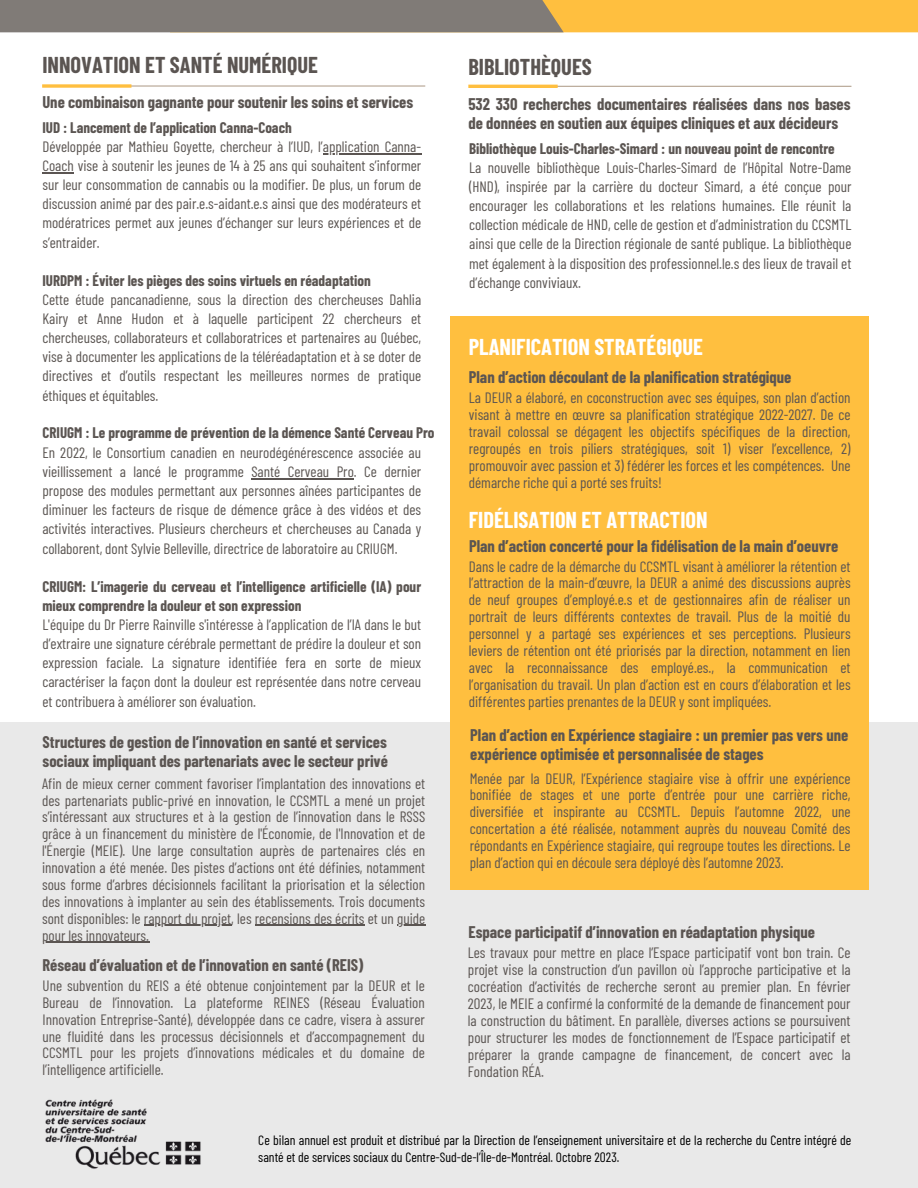
<style>
.page{position:relative;width:918px;height:1188px;background:#fff}
.page>*{position:absolute;margin:0;border:0;box-sizing:border-box;transform-origin:0 0}
.t1{font:700 22.35px "Barlow Condensed";color:#fff}
.t2{font:700 22.35px "Barlow Condensed";color:#5b5552}
.t3{font:700 16.5px/19.2px "Barlow Condensed";color:#5b5552}
.t4{font:15px/16.8px "Barlow Condensed";color:#5b5552;text-align:justify}
.t5{font:700 15px/19.2px "Barlow Condensed";color:#5b5552}
.t6{font:13.5px/16.8px "Barlow Condensed";color:#000}
</style>
<div class="page">
<div style="left:0;top:722px;width:918px;height:466px;background:#e9e9e9"></div>
<img style="left:45px;top:1099px;width:156px;height:70px">
<div style="left:170px;top:0;width:748px;height:32px;background:#ffbf3f"></div>
<div style="left:0;top:0;width:564px;height:32px;background:#807b77"></div>
<hr style="left:110px;top:85px;width:315px;height:2px;background:#b4a391">
<svg style="left:42px;top:84px;width:89px;height:4px"></svg>
<hr style="left:323px;top:153px;width:98px;height:1px;background:#5b5552">
<hr style="left:42px;top:172px;width:32px;height:1px;background:#5b5552">
<hr style="left:251px;top:478px;width:103px;height:1px;background:#5b5552">
<hr style="left:536px;top:86px;width:315px;height:1px;background:#b4a391">
<hr style="left:468px;top:85px;width:90px;height:3px;background:#ffbf3f">
<div style="left:451px;top:317px;width:418px;height:573px;background:#ffbf3f"></div>
<hr style="left:144px;top:925px;width:87px;height:1px;background:#5b5552">
<hr style="left:255px;top:925px;width:110px;height:1px;background:#5b5552">
<svg style="left:397px;top:925px;width:28px;height:1px"></svg>
<hr style="left:42px;top:942px;width:107px;height:1px;background:#5b5552">
<p class="t2" style="left:42px;top:51px;width:277px">INNOVATION ET SANTÉ NUMÉRIQUE</p>
<p class="t3" style="left:42px;top:91px;width:372px">Une combinaison gagnante pour soutenir les soins et services</p>
<p class="t5" style="left:42px;top:117px;width:251px">IUD : Lancement de l’application Canna-Coach</p>
<p class="t4" style="left:42px;top:136px;width:380px;line-height:19.2px">Développée par Mathieu Goyette, chercheur à l’IUD, l’application Canna-Coach vise à soutenir les jeunes de 14 à 25 ans qui souhaitent s’informer sur leur consommation de cannabis ou la modifier. De plus, un forum de discussion animé par des pair.e.s-aidant.e.s ainsi que des modérateurs et modératrices permet aux jeunes d’échanger sur leurs expériences et de s’entraider.</p>
<p class="t5" style="left:42px;top:270px;width:330px">IURDPM : Éviter les pièges des soins virtuels en réadaptation</p>
<p class="t4" style="left:42px;top:289px;width:380px;line-height:19.2px">Cette étude pancanadienne, sous la direction des chercheuses Dahlia Kairy et Anne Hudon et à laquelle participent 22 chercheurs et chercheuses, collaborateurs et collaboratrices et partenaires au Québec, vise à documenter les applications de la téléréadaptation et à se doter de directives et d’outils respectant les meilleures normes de pratique éthiques et équitables.</p>
<p class="t5" style="left:43px;top:423px;width:393px">CRIUGM : Le programme de prévention de la démence Santé Cerveau Pro</p>
<p class="t4" style="left:42px;top:442px;width:380px;line-height:19.2px">En 2022, le Consortium canadien en neurodégénérescence associée au vieillissement a lancé le programme Santé Cerveau Pro. Ce dernier propose des modules permettant aux personnes aînées participantes de diminuer les facteurs de risque de démence grâce à des vidéos et des activités interactives. Plusieurs chercheurs et chercheuses au Canada y collaborent, dont Sylvie Belleville, directrice de laboratoire au CRIUGM.</p>
<p class="t5" style="left:42px;top:576px;width:380px">CRIUGM: L’imagerie du cerveau et l’intelligence artificielle (IA) pour mieux comprendre la douleur et son expression</p>
<p class="t4" style="left:42px;top:614px;width:380px;line-height:19.2px">L'équipe du Dr Pierre Rainville s'intéresse à l’application de l’IA dans le but d’extraire une signature cérébrale permettant de prédire la douleur et son expression faciale. La signature identifiée fera en sorte de mieux caractériser la façon dont la douleur est représentée dans notre cerveau et contribuera à améliorer son évaluation.</p>
<p class="t3" style="left:43px;top:732px;width:347px">Structures de gestion de l’innovation en santé et services sociaux impliquant des partenariats avec le secteur privé</p>
<p class="t4" style="left:42px;top:774px;width:385px">Afin de mieux cerner comment favoriser l’implantation des innovations et des partenariats public-privé en innovation, le CCSMTL a mené un projet s’intéressant aux structures et à la gestion de l’innovation dans le RSSS grâce à un financement du ministère de l'Économie, de l'Innovation et de l'Énergie (MEIE). Une large consultation auprès de partenaires clés en innovation a été menée. Des pistes d’actions ont été définies, notamment sous forme d’arbres décisionnels facilitant la priorisation et la sélection des innovations à implanter au sein des établissements. Trois documents sont disponibles: le rapport du projet, les recensions des écrits et un guide pour les innovateurs.</p>
<p class="t3" style="left:42px;top:955px;width:322px">Réseau d’évaluation et de l’innovation en santé (REIS)</p>
<p class="t4" style="left:43px;top:977px;width:384px">Une subvention du REIS a été obtenue conjointement par la DEUR et le Bureau de l’innovation. La plateforme REINES (Réseau Évaluation Innovation Entreprise-Santé), développée dans ce cadre, visera à assurer une fluidité dans les processus décisionnels et d’accompagnement du CCSMTL pour les projets d’innovations médicales et du domaine de l’intelligence artificielle.</p>
<p class="t2" style="left:468px;top:53px;width:125px">BIBLIOTHÈQUES</p>
<p class="t3" style="left:468px;top:93px;width:384px">532 330 recherches documentaires réalisées dans nos bases de données en soutien aux équipes cliniques et aux décideurs</p>
<p class="t5" style="left:469px;top:138px;width:367px">Bibliothèque Louis-Charles-Simard : un nouveau point de rencontre</p>
<p class="t4" style="left:469px;top:157px;width:384px;line-height:19.2px">La nouvelle bibliothèque Louis-Charles-Simard de l’Hôpital Notre-Dame (HND), inspirée par la carrière du docteur Simard, a été conçue pour encourager les collaborations et les relations humaines. Elle réunit la collection médicale de HND, celle de gestion et d’administration du CCSMTL ainsi que celle de la Direction régionale de santé publique. La bibliothèque met également à la disposition des professionnel.le.s des lieux de travail et d’échange conviviaux.</p>
<p class="t1" style="left:469px;top:333px;width:236px">PLANIFICATION STRATÉGIQUE</p>
<p class="t3" style="left:469px;top:367px;width:324px">Plan d’action découlant de la planification stratégique</p>
<p class="t4" style="left:469px;top:389px;width:383px">La DEUR a élaboré, en coconstruction avec ses équipes, son plan d’action visant à mettre en œuvre sa planification stratégique 2022-2027. De ce travail colossal se dégagent les objectifs spécifiques de la direction, regroupés en trois piliers stratégiques, soit 1) viser l’excellence, 2) promouvoir avec passion et 3) fédérer les forces et les compétences. Une démarche riche qui a porté ses fruits!</p>
<p class="t1" style="left:469px;top:505px;width:240px">FIDÉLISATION ET ATTRACTION</p>
<p class="t3" style="left:469px;top:536px;width:371px">Plan d’action concerté pour la fidélisation de la main d’oeuvre</p>
<p class="t4" style="left:469px;top:557px;width:383px">Dans le cadre de la démarche du CCSMTL visant à améliorer la rétention et l’attraction de la main-d’œuvre, la DEUR a animé des discussions auprès de neuf groupes d’employé.e.s et de gestionnaires afin de réaliser un portrait de leurs différents contextes de travail. Plus de la moitié du personnel y a partagé ses expériences et ses perceptions. Plusieurs leviers de rétention ont été priorisés par la direction, notamment en lien avec la reconnaissance des employé.es., la communication et l’organisation du travail. Un plan d’action est en cours d’élaboration et les différentes parties prenantes de la DEUR y sont impliquées.</p>
<p class="t3" style="left:470px;top:724px;width:380px">Plan d’action en Expérience stagiaire : un premier pas vers une expérience optimisée et personnalisée de stages</p>
<p class="t4" style="left:470px;top:769px;width:382px">Menée par la DEUR, l’Expérience stagiaire vise à offrir une expérience bonifiée de stages et une porte d’entrée pour une carrière riche, diversifiée et inspirante au CCSMTL. Depuis l’automne 2022, une concertation a été réalisée, notamment auprès du nouveau Comité des répondants en Expérience stagiaire, qui regroupe toutes les directions. Le plan d’action qui en découle sera déployé dès l’automne 2023.</p>
<p class="t3" style="left:469px;top:922px;width:348px">Espace participatif d’innovation en réadaptation physique</p>
<p class="t4" style="left:468px;top:944px;width:384px">Les travaux pour mettre en place l’Espace participatif vont bon train. Ce projet vise la construction d’un pavillon où l’approche participative et la cocréation d’activités de recherche seront au premier plan. En février 2023, le MEIE a confirmé la conformité de la demande de financement pour la construction du bâtiment. En parallèle, diverses actions se poursuivent pour structurer les modes de fonctionnement de l’Espace participatif et préparer la grande campagne de financement, de concert avec la Fondation RÉA.</p>
<p class="t6" style="left:258px;top:1131px;width:595px">Ce bilan annuel est produit et distribué par la Direction de l’enseignement universitaire et de la recherche du Centre intégré de santé et de services sociaux du Centre-Sud-de-l’Île-de-Montréal. Octobre 2023.</p>
</div>
